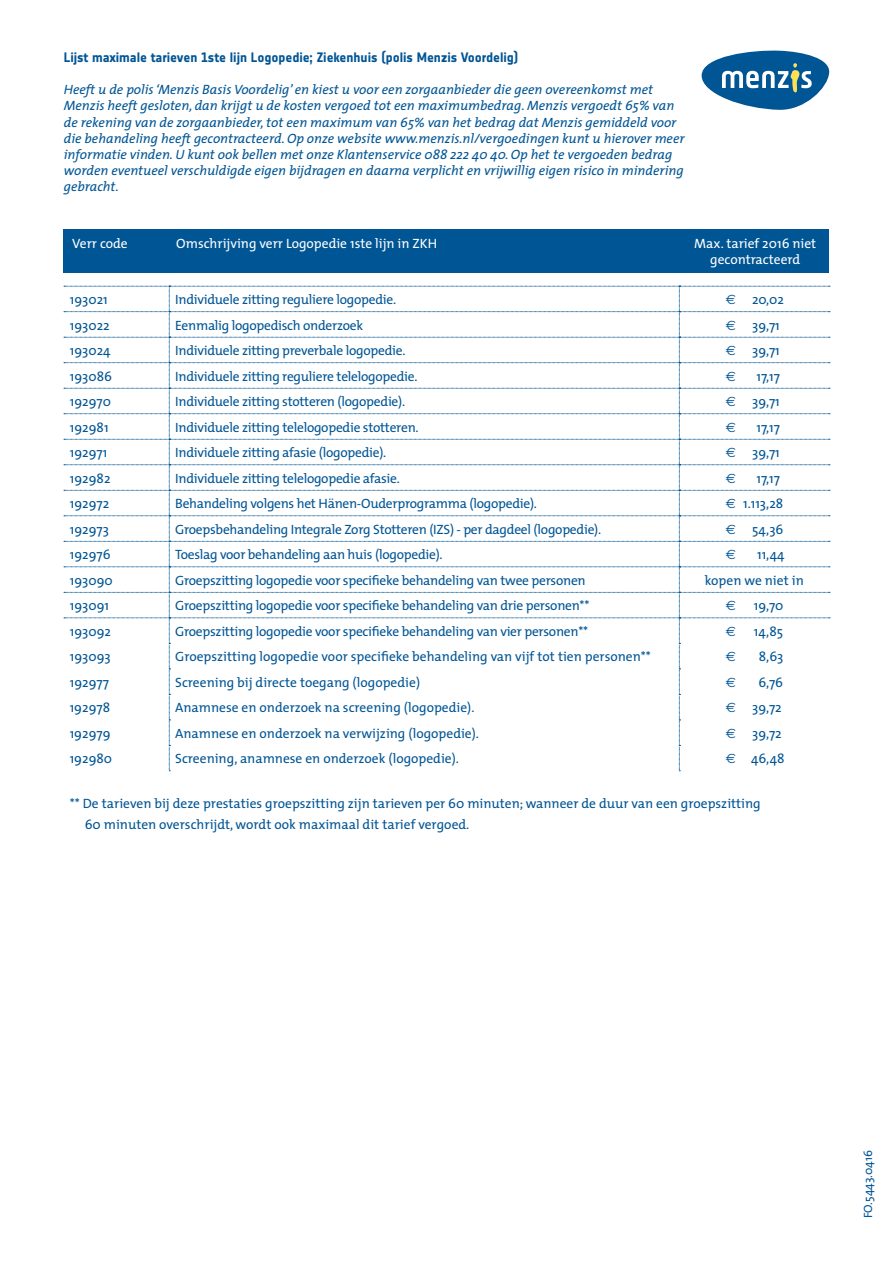
<style>
.page{position:relative;width:893px;height:1263px;background:#fff}
.page>*{position:absolute;margin:0;border:0;box-sizing:border-box;transform-origin:0 0}
.t1{font:13.5px "The Mix";letter-spacing:-.02em;color:#005595}
.t2{font:italic 13.5px/16.2px "The Mix";color:#005595}
.t3{font:13.5px/21px "The Mix";color:#005595}
.t4{font:13.5px/16.2px "The Mix";color:#fff;text-align:center}
.t5{font:13.5px "Notes Bold Tf";letter-spacing:-.005em;color:#005595}
.t6{font:13.5px "Euro Sans";color:#005595}
.t7{font:12px "The Mix";color:#005595}
.s1{font-family:"Euro Sans"}
</style>
<div class="page">
<svg style="left:702px;top:51px;width:127px;height:59px"></svg>
<div style="left:64px;top:230px;width:765px;height:43px;background:#005595"></div>
<svg style="left:64px;top:286px;width:766px;height:485px"></svg>
<p class="t5" style="left:64px;top:50px;width:456px">Lijst maximale tarieven 1ste lijn Logopedie; Ziekenhuis (polis Menzis Voordelig)</p>
<p class="t2" style="left:64px;top:81px;width:622px">Heeft u de polis ‘Menzis Basis Voordelig’ en kiest u voor een zorgaanbieder die geen overeenkomst met Menzis heeft gesloten, dan krijgt u de kosten vergoed tot een maximumbedrag. Menzis vergoedt 65% van de rekening van de zorgaanbieder, tot een maximum van 65% van het bedrag dat Menzis gemiddeld voor die behandeling heeft gecontracteerd. Op onze website www.menzis.nl/vergoedingen kunt u hierover meer informatie vinden. U kunt ook bellen met onze Klantenservice 088 222 40 40. Op het te vergoeden bedrag worden eventueel verschuldigde eigen bijdragen en daarna verplicht en vrijwillig eigen risico in mindering gebracht.</p>
<p class="t4" style="left:72px;top:235px;width:57px">Verr code</p>
<p class="t4" style="left:176px;top:235px;width:262px">Omschrijving verr Logopedie 1ste lijn in ZKH</p>
<p class="t4" style="left:694px;top:235px;width:124px">Max. tarief 2016 niet gecontracteerd</p>
<p class="t1" style="left:70px;top:288px;width:39px">193021</p>
<p class="t1" style="left:175px;top:288px;width:222px">Individuele zitting reguliere logopedie.</p>
<p class="t1" style="left:726px;top:288px;width:60px"><span class="s1">€</span> 20,02</p>
<p class="t1" style="left:70px;top:314px;width:41px">193022</p>
<p class="t1" style="left:175px;top:314px;width:189px">Eenmalig logopedisch onderzoek</p>
<p class="t1" style="left:726px;top:314px;width:55px"><span class="s1">€</span> 39,71</p>
<p class="t1" style="left:70px;top:339px;width:42px">193024</p>
<p class="t1" style="left:175px;top:339px;width:232px">Individuele zitting preverbale logopedie.</p>
<p class="t1" style="left:726px;top:339px;width:55px"><span class="s1">€</span> 39,71</p>
<p class="t1" style="left:70px;top:365px;width:44px">193086</p>
<p class="t1" style="left:175px;top:365px;width:244px">Individuele zitting reguliere telelogopedie.</p>
<p class="t6" style="left:726px;top:368px;width:12px">€</p>
<p class="t1" style="left:756px;top:365px;width:25px">17,17</p>
<p class="t1" style="left:70px;top:390px;width:43px">192970</p>
<p class="t1" style="left:175px;top:390px;width:231px">Individuele zitting stotteren (logopedie).</p>
<p class="t1" style="left:726px;top:390px;width:55px"><span class="s1">€</span> 39,71</p>
<p class="t1" style="left:70px;top:416px;width:40px">192981</p>
<p class="t1" style="left:175px;top:416px;width:245px">Individuele zitting telelogopedie stotteren.</p>
<p class="t6" style="left:726px;top:419px;width:12px">€</p>
<p class="t1" style="left:756px;top:416px;width:25px">17,17</p>
<p class="t1" style="left:70px;top:441px;width:39px">192971</p>
<p class="t1" style="left:175px;top:441px;width:213px">Individuele zitting afasie (logopedie).</p>
<p class="t1" style="left:726px;top:441px;width:55px"><span class="s1">€</span> 39,71</p>
<p class="t1" style="left:70px;top:467px;width:42px">192982</p>
<p class="t1" style="left:175px;top:467px;width:226px">Individuele zitting telelogopedie afasie.</p>
<p class="t6" style="left:726px;top:470px;width:12px">€</p>
<p class="t1" style="left:756px;top:467px;width:25px">17,17</p>
<p class="t1" style="left:70px;top:492px;width:41px">192972</p>
<p class="t1" style="left:175px;top:492px;width:363px">Behandeling volgens het Hänen-Ouderprogramma (logopedie).</p>
<p class="t1" style="left:726px;top:492px;width:59px"><span class="s1">€</span> 1.113,28</p>
<p class="t1" style="left:70px;top:518px;width:41px">192973</p>
<p class="t1" style="left:175px;top:518px;width:427px">Groepsbehandeling Integrale Zorg Stotteren (IZS) - per dagdeel (logopedie).</p>
<p class="t1" style="left:726px;top:518px;width:59px"><span class="s1">€</span> 54,36</p>
<p class="t1" style="left:70px;top:543px;width:42px">192976</p>
<p class="t1" style="left:175px;top:543px;width:269px">Toeslag voor behandeling aan huis (logopedie).</p>
<p class="t6" style="left:726px;top:547px;width:12px">€</p>
<p class="t1" style="left:757px;top:543px;width:29px">11,44</p>
<p class="t1" style="left:70px;top:569px;width:45px">193090</p>
<p class="t1" style="left:175px;top:569px;width:412px">Groepszitting logopedie voor specifieke behandeling van twee personen</p>
<p class="t3" style="left:705px;top:569px;width:101px">kopen we niet in</p>
<p class="t1" style="left:70px;top:594px;width:41px">193091</p>
<p class="t1" style="left:175px;top:594px;width:416px">Groepszitting logopedie voor specifieke behandeling van drie personen**</p>
<p class="t6" style="left:726px;top:598px;width:12px">€</p>
<p class="t1" style="left:754px;top:594px;width:31px">19,70</p>
<p class="t1" style="left:70px;top:620px;width:43px">193092</p>
<p class="t1" style="left:175px;top:620px;width:414px">Groepszitting logopedie voor specifieke behandeling van vier personen**</p>
<p class="t6" style="left:726px;top:623px;width:12px">€</p>
<p class="t1" style="left:754px;top:620px;width:31px">14,85</p>
<p class="t1" style="left:70px;top:645px;width:42px">193093</p>
<p class="t3" style="left:175px;top:646px;width:477px">Groepszitting logopedie voor specifieke behandeling van vijf tot tien personen**</p>
<p class="t6" style="left:726px;top:649px;width:12px">€</p>
<p class="t1" style="left:759px;top:645px;width:26px">8,63</p>
<p class="t1" style="left:70px;top:671px;width:41px">192977</p>
<p class="t3" style="left:175px;top:671px;width:246px">Screening bij directe toegang (logopedie)</p>
<p class="t6" style="left:726px;top:674px;width:12px">€</p>
<p class="t1" style="left:758px;top:671px;width:26px">6,76</p>
<p class="t1" style="left:70px;top:696px;width:42px">192978</p>
<p class="t3" style="left:175px;top:697px;width:301px">Anamnese en onderzoek na screening (logopedie).</p>
<p class="t1" style="left:726px;top:696px;width:57px"><span class="s1">€</span> 39,72</p>
<p class="t1" style="left:70px;top:722px;width:42px">192979</p>
<p class="t3" style="left:175px;top:722px;width:305px">Anamnese en onderzoek na verwijzing (logopedie).</p>
<p class="t1" style="left:726px;top:722px;width:57px"><span class="s1">€</span> 39,72</p>
<p class="t1" style="left:70px;top:747px;width:44px">192980</p>
<p class="t3" style="left:175px;top:748px;width:285px">Screening, anamnese en onderzoek (logopedie).</p>
<p class="t1" style="left:726px;top:747px;width:60px"><span class="s1">€</span> 46,48</p>
<p class="t3" style="left:85px;top:793px;width:677px;text-indent:-15px">** De tarieven bij deze prestaties groepszitting zijn tarieven per 60 minuten; wanneer de duur van een groepszitting<br>60 minuten overschrijdt, wordt ook maximaal dit tarief vergoed.</p>
<p class="t7" style="left:858px;top:1218px;width:70px;rotate:-90deg">FO.5443.0416</p>
</div>
